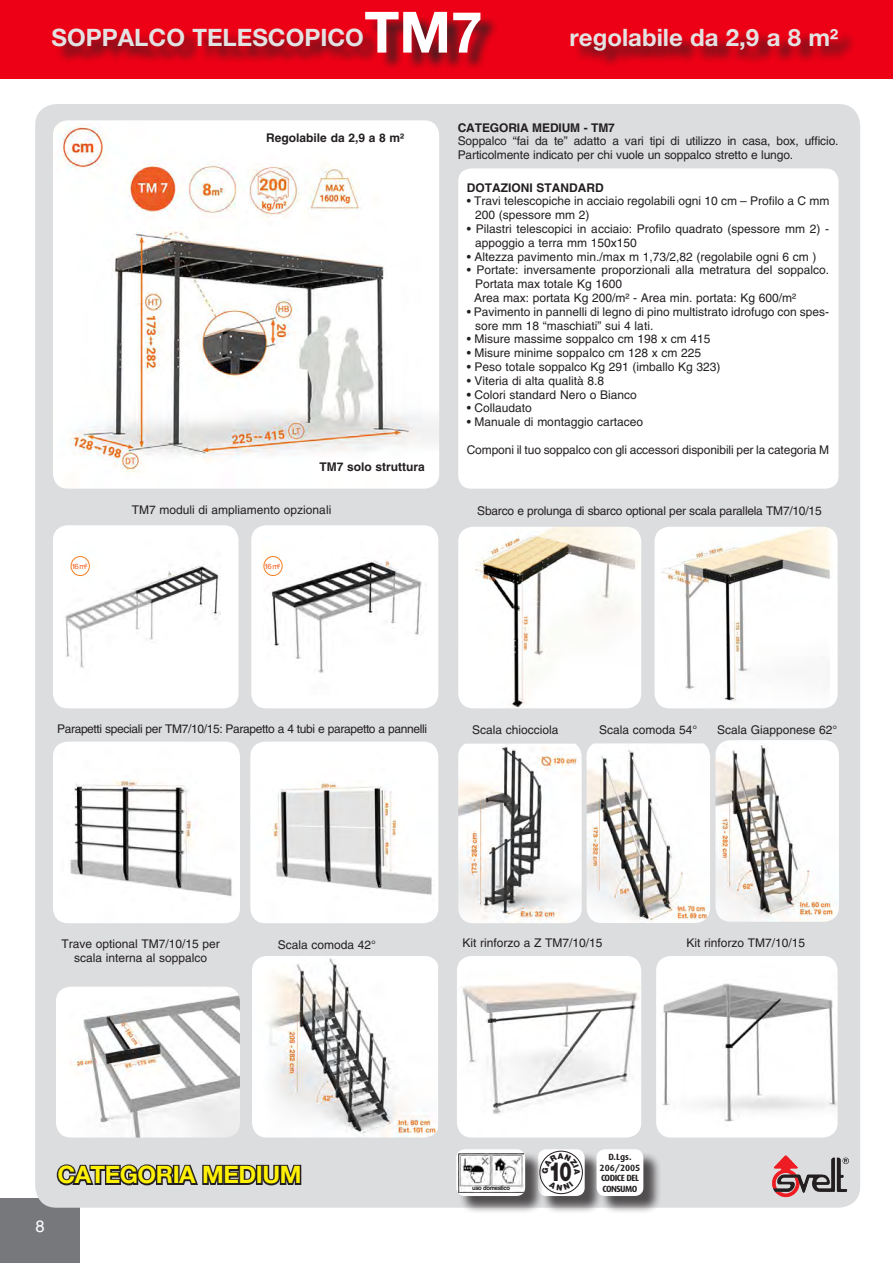
<style>
.page{position:relative;width:893px;height:1263px;background:#fff}
.page>*{position:absolute;margin:0;border:0;box-sizing:border-box;transform-origin:0 0}
.Normale{font:700 57px "Helvetica Neue";color:#fff}
.t1{font:900 26.4px "Helvetica Neue";color:#231f20;scale:.7 1}
.Normale-2{font:700 24px "Helvetica Neue";color:#e3e2e3}
.Normale-3{font:700 24px "Helvetica Neue";letter-spacing:-.02em;color:#fff106}
.Normale-4{font:16.5px "Helvetica";color:#fff}
.testo_descrittivo{font:12px/13.8px "Helvetica";color:#231f20}
.didascalia_bold{font:12px/14.2px "Helvetica";color:#231f20;text-align:center}
.didascalia_bold-2{font:12px "Helvetica";letter-spacing:-.03em;color:#231f20}
.didascalia_bold-3{font:12px "Helvetica";letter-spacing:-.02em;color:#231f20}
.testo_descrittivo-2{font:700 12px "Helvetica";letter-spacing:-.005em;color:#231f20}
.didascalia_bold-4{font:700 12px "Helvetica";color:#231f20}
.t2{font:700 9px/10.5px "Dax";letter-spacing:-.06em;color:#231f20}
.didascalia_bold-5{font:7.5px "Helvetica";letter-spacing:-.17em;color:#f25d21;scale:1.04 1}
.accessori{font:700 6px "Helvetica";letter-spacing:-.06em;color:#231f20}
.s1{font-family:"Helvetica"}
.s2{font-weight:700}
</style>
<div class="page">
<div style="left:0;top:0;width:893px;height:79px;background:#ed0015"></div>
<div style="left:0;top:1198px;width:76px;height:65px;background:#76787b"></div>
<div style="left:0;top:1204px;width:80px;height:59px;background:#76787b"></div>
<div style="left:35px;top:104px;width:825px;height:1104px;background:#dcdddf;border-radius:21px"></div>
<img style="left:53px;top:120px;width:386px;height:369px">
<div style="left:53px;top:525px;width:185px;height:183px;background:#fff;border-radius:15px"></div>
<img style="left:65px;top:556px;width:156px;height:112px">
<div style="left:251px;top:525px;width:187px;height:183px;background:#fff;border-radius:15px"></div>
<img style="left:263px;top:556px;width:163px;height:117px">
<div style="left:55px;top:31px;width:801px;height:37px;background:#231f20;opacity:.75"></div>
<div style="left:368px;top:15px;width:131px;height:56px;background:#231f20;opacity:.75"></div>
<div style="left:458px;top:168px;width:380px;height:321px;background:#fff;border-radius:13px"></div>
<img style="left:457px;top:956px;width:184px;height:181px">
<img style="left:656px;top:956px;width:182px;height:181px">
<img style="left:458px;top:527px;width:183px;height:181px">
<img style="left:655px;top:527px;width:183px;height:181px">
<img style="left:53px;top:742px;width:187px;height:181px">
<img style="left:250px;top:742px;width:188px;height:181px">
<img style="left:56px;top:987px;width:184px;height:150px">
<img style="left:252px;top:956px;width:186px;height:181px">
<img style="left:458px;top:744px;width:124px;height:179px">
<img style="left:587px;top:743px;width:123px;height:180px">
<img style="left:715px;top:740px;width:124px;height:182px">
<div style="left:540px;top:1151px;width:63px;height:64px;background:#231f20;opacity:.75"></div>
<div style="left:538px;top:1149px;width:47px;height:47px;background:#fff;border-radius:9px"></div>
<div style="left:599px;top:1151px;width:63px;height:64px;background:#231f20;opacity:.75"></div>
<div style="left:597px;top:1149px;width:46px;height:47px;background:#fff;border-radius:9px"></div>
<div style="left:458px;top:1151px;width:86px;height:64px;background:#231f20;opacity:.75"></div>
<svg style="left:456px;top:1149px;width:69px;height:47px"></svg>
<img style="left:458px;top:1153px;width:66px;height:39px">
<img style="left:772px;top:1155px;width:87px;height:53px">
<svg style="left:56px;top:1164px;width:246px;height:22px"></svg>
<div style="left:71px;top:556px;width:18px;height:19px;background:#fff;border-radius:50%"></div>
<div style="left:71px;top:556px;width:19px;height:20px;border:1px solid #f57f21;border-radius:50%"></div>
<div style="left:264px;top:556px;width:18px;height:19px;background:#fff;border-radius:50%"></div>
<div style="left:264px;top:556px;width:19px;height:20px;border:1px solid #f57f21;border-radius:50%"></div>
<svg style="left:539px;top:1150px;width:44px;height:44px"></svg>
<p class="Normale" style="left:364px;top:-3px;width:120px">TM7</p>
<p class="Normale-2" style="left:52px;top:22px;width:314px">SOPPALCO TELESCOPICO</p>
<p class="Normale-2" style="left:570px;top:22px;width:270px">regolabile da 2,9 a 8 m<span class="s1">²</span></p>
<p class="didascalia_bold-4" style="left:266px;top:131px;width:139px">Regolabile da 2,9 a 8 m²</p>
<p class="didascalia_bold-4" style="left:320px;top:460px;width:107px">TM7 solo struttura</p>
<p class="testo_descrittivo-2" style="left:458px;top:120px;width:159px">CATEGORIA MEDIUM - TM7</p>
<p class="testo_descrittivo" style="left:458px;top:134px;width:382px">Soppalco “fai da te” adatto a vari tipi di utilizzo in casa, box, ufficio.<br>Particolmente indicato per chi vuole un soppalco stretto e lungo.</p>
<p class="testo_descrittivo-2" style="left:467px;top:180px;width:138px">DOTAZIONI STANDARD</p>
<p class="testo_descrittivo" style="left:475px;top:194px;width:356px;text-indent:-9px">• Travi telescopiche in acciaio regolabili ogni 10 cm – Profilo a C mm<br>200 (spessore mm 2)</p>
<p class="testo_descrittivo" style="left:475px;top:222px;width:355px;text-indent:-9px">• Pilastri telescopici in acciaio: Profilo quadrato (spessore mm 2) - appoggio a terra mm 150x150</p>
<p class="testo_descrittivo" style="left:467px;top:249px;width:351px">• Altezza pavimento min./max m 1,73/2,82 (regolabile ogni 6 cm )</p>
<p class="testo_descrittivo" style="left:475px;top:263px;width:355px;text-indent:-9px">• Portate: inversamente proporzionali alla metratura del soppalco.<br>Portata max totale Kg 1600</p>
<p class="testo_descrittivo" style="left:474px;top:291px;width:324px">Area max: portata Kg 200/m² - Area min. portata: Kg 600/m²</p>
<p class="testo_descrittivo" style="left:475px;top:305px;width:355px;text-indent:-9px">• Pavimento in pannelli di legno di pino multistrato idrofugo con spes&shy;sore mm 18 “maschiati” sui 4 lati.</p>
<p class="testo_descrittivo" style="left:467px;top:332px;width:245px">• Misure massime soppalco cm 198 x cm 415</p>
<p class="testo_descrittivo" style="left:467px;top:346px;width:236px">• Misure minime soppalco cm 128 x cm 225</p>
<p class="testo_descrittivo" style="left:467px;top:360px;width:255px">• Peso totale soppalco Kg 291 (imballo Kg 323)</p>
<p class="testo_descrittivo" style="left:467px;top:374px;width:139px">• Viteria di alta qualità 8.8</p>
<p class="testo_descrittivo" style="left:467px;top:387px;width:171px"><span class="s2">•</span> Colori standard Nero o Bianco</p>
<p class="testo_descrittivo" style="left:467px;top:401px;width:67px">• Collaudato</p>
<p class="testo_descrittivo" style="left:467px;top:415px;width:178px">• Manuale di montaggio cartaceo</p>
<p class="testo_descrittivo" style="left:467px;top:443px;width:364px">Componi il tuo soppalco con gli accessori disponibili per la categoria M</p>
<p class="didascalia_bold" style="left:132px;top:503px;width:201px">TM7 moduli di ampliamento opzionali</p>
<p class="didascalia_bold-3" style="left:477px;top:503px;width:346px">Sbarco e prolunga di sbarco optional per scala parallela TM7/10/15</p>
<p class="didascalia_bold-5" style="left:71px;top:562px;width:17px">16 m²</p>
<p class="didascalia_bold-5" style="left:264px;top:562px;width:17px">16 m²</p>
<p class="didascalia_bold-2" style="left:57px;top:722px;width:371px">Parapetti speciali per TM7/10/15: Parapetto a 4 tubi e parapetto a pannelli</p>
<p class="didascalia_bold" style="left:472px;top:723px;width:88px">Scala chiocciola</p>
<p class="didascalia_bold" style="left:599px;top:723px;width:100px">Scala comoda 54°</p>
<p class="didascalia_bold" style="left:717px;top:723px;width:122px">Scala Giapponese 62°</p>
<p class="didascalia_bold" style="left:61px;top:936px;width:160px">Trave optional TM7/10/15 per scala interna al soppalco</p>
<p class="didascalia_bold" style="left:278px;top:937px;width:100px">Scala comoda 42°</p>
<p class="Normale-4" style="left:31px;top:1214px;width:11px">8</p>
<p class="Normale-4" style="left:36px;top:1216px;width:11px">8</p>
<p class="Normale-3" style="left:57px;top:1160px;width:246px">CATEGORIA MEDIUM</p>
<p class="didascalia_bold" style="left:462px;top:936px;width:142px">Kit rinforzo a Z TM7/10/15</p>
<p class="didascalia_bold" style="left:686px;top:936px;width:120px">Kit rinforzo TM7/10/15</p>
<p class="t1" style="left:549px;top:1156px;width:34px">10</p>
<p class="t2" style="left:608px;top:1152px;width:25px">D.Lgs.</p>
<p class="t2" style="left:600px;top:1163px;width:42px">206/2005<br>CODICE DEL</p>
<p class="accessori" style="left:472px;top:1184px;width:40px">uso domestico</p>
<p class="t2" style="left:602px;top:1184px;width:37px">CONSUMO</p>
</div>
